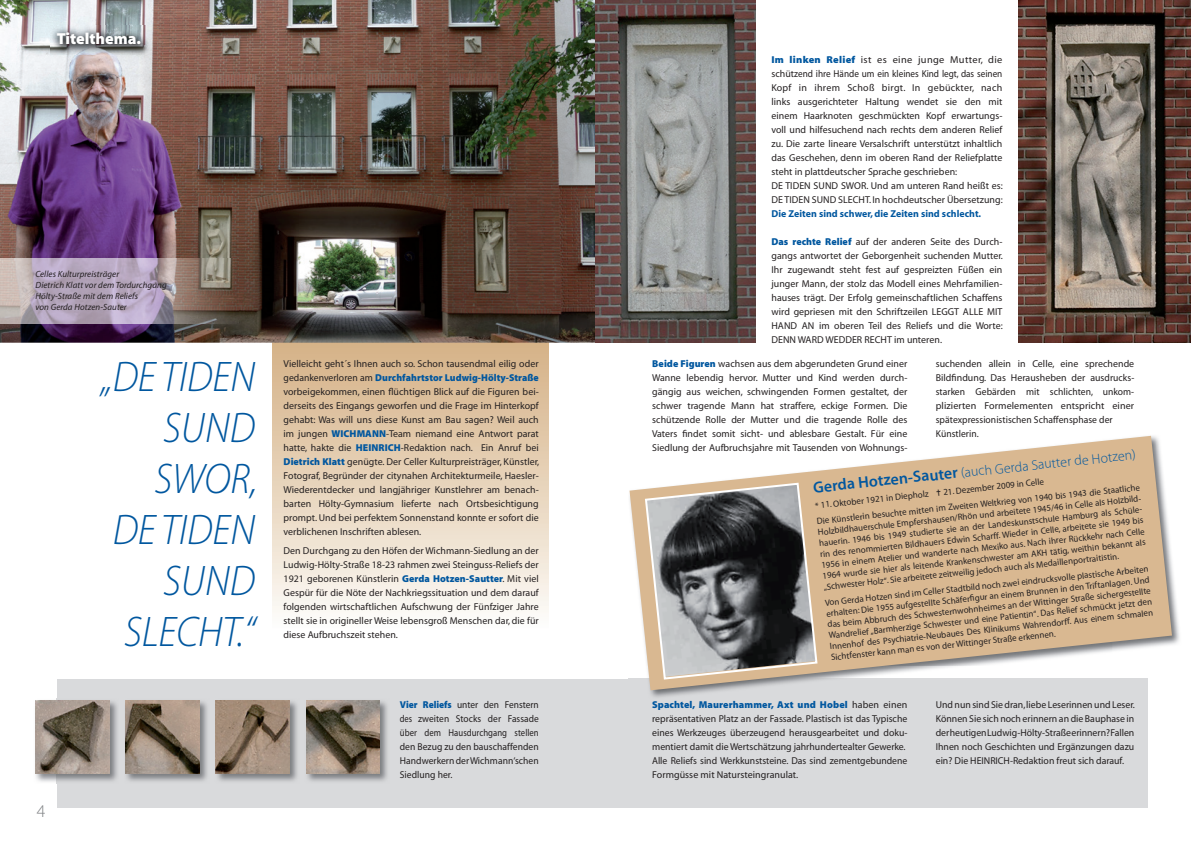
<style>
.page{position:relative;width:1191px;height:842px;background:#fff}
.page>*{position:absolute;margin:0;border:0;box-sizing:border-box;transform-origin:0 0}
.t1{font:43px/51px "Myriad MM It 215 600";color:#01579f;text-align:right;scale:.94 1}
.t2{font:18px "Myriad MM 215 600";color:#808285}
.t3{font:16px "Myriad MM 830 600";color:#fff}
.t4{font:14px "Myriad MM 215 600";color:#01579f}
.t5{font:10px/14px "Myriad MM 400 600";letter-spacing:.005em;color:#231f20;text-align:justify}
.t6{font:10px/14px "Myriad MM 400 600";letter-spacing:.005em;color:#231f20;scale:1.04 1}
.t7{font:10px/14px "Myriad MM 400 600";letter-spacing:.005em;color:#231f20;text-align:justify;scale:.94 1}
.t8{font:10px "Myriad MM 830 600";letter-spacing:.005em;color:#01579f}
.t9{font:10px "Myriad MM 700 600";letter-spacing:.005em;color:#01579f}
.t10{font:9px/11px "Myriad MM 400 600";color:#231f20}
.t11{font:9px/11px "Myriad MM It 400 600";letter-spacing:.01em;color:#231f20}
.s1{font-family:"Myriad MM 400 600";color:#231f20}
.s2{font-family:"Myriad MM 830 600";color:#01579f}
.s3{font-family:"Myriad MM 565 600";font-size:16px}
</style>
<div class="page">
<div style="left:57px;top:679px;width:1090px;height:129px;background:#d9dadc"></div>
<img style="left:1147px;top:435px;width:33px;height:265px">
<img style="left:650px;top:690px;width:73px;height:7px">
<svg style="left:629px;top:436px;width:543px;height:254px;fill:#d9b891"></svg>
<div style="left:272px;top:343px;width:277px;height:327px;background:linear-gradient(to bottom,#d4b084,#fff)"></div>
<img style="left:0;top:0;width:755px;height:343px">
<img style="left:50px;top:25px;width:101px;height:30px">
<img style="left:1018px;top:0;width:173px;height:343px">
<img style="left:125px;top:700px;width:82px;height:82px">
<img style="left:126px;top:700px;width:73px;height:74px">
<img style="left:307px;top:701px;width:80px;height:81px">
<img style="left:306px;top:700px;width:74px;height:74px">
<img style="left:215px;top:700px;width:82px;height:82px">
<img style="left:216px;top:700px;width:74px;height:74px">
<img style="left:35px;top:699px;width:82px;height:85px">
<img style="left:35px;top:700px;width:74px;height:74px">
<img style="left:0;top:259px;width:239px;height:64px">
<svg style="left:644px;top:482px;width:174px;height:199px;background:#7b7672"></svg>
<h3 class="t3" style="left:57px;top:31px;width:86px">Titelthema.</h3>
<p class="t11" style="left:35px;top:269px;width:133px">Celles Kulturpreisträger<br>Dietrich Klatt vor dem Tordurchgang<br>Hölty-Straße mit dem Reliefs<br>von Gerda Hotzen-Sauter</p>
<h1 class="t1" style="left:101px;top:354px;width:167px">„DE TIDEN<br>SUND<br>SWOR,<br>DE TIDEN<br>SUND<br>SLECHT.“</h1>
<h2 class="t2" style="left:37px;top:802px;width:10px">4</h2>
<p class="t5" style="left:283px;top:357px;width:257px">Vielleicht geht´s Ihnen auch so. Schon tausendmal eilig oder</p>
<p class="t8" style="left:283px;top:373px;width:257px"><span class="s1">gedankenverloren am</span> Durchfahrtstor Ludwig-Hölty-Straße</p>
<p class="t5" style="left:283px;top:385px;width:257px">vorbeigekommen, einen flüchtigen Blick auf die Figuren bei&shy;derseits des Eingangs geworfen und die Frage im Hinterkopf gehabt: Was will uns diese Kunst am Bau sagen? Weil auch im jungen <span class="s2">WICHMANN</span>-Team niemand eine Antwort parat hatte, hakte die <span class="s2">HEINRICH</span>-Redaktion nach. Ein Anruf bei <span class="s2">Dietrich Klatt</span> genügte. Der Celler Kulturpreisträger, Künstler, Fotograf, Begründer der citynahen Architekturmeile, Haesler-Wiederentdecker und langjähriger Kunstlehrer am benach&shy;barten Hölty-Gymnasium lieferte nach Ortsbesichtigung prompt. Und bei perfektem Sonnenstand konnte er sofort die verblichenen Inschriften ablesen.</p>
<p class="t5" style="left:283px;top:544px;width:257px">Den Durchgang zu den Höfen der Wichmann-Siedlung an der Ludwig-Hölty-Straße 18-23 rahmen zwei Steinguss-Reliefs der 1921 geborenen Künstlerin <span class="s2">Gerda Hotzen-Sautter</span>. Mit viel Gespür für die Nöte der Nachkriegssituation und dem darauf folgenden wirtschaftlichen Aufschwung der Fünfziger Jahre stellt sie in origineller Weise lebensgroß Menschen dar, die für diese Aufbruchszeit stehen.</p>
<p class="t6" style="left:771px;top:53px;width:224px"><span class="s2">Im linken Relief</span> ist es eine junge Mutter, die schützend ihre Hände um ein kleines Kind legt, das seinen Kopf in ihrem Schoß birgt. In gebückter, nach links ausgerichteter Haltung wendet sie den mit einem Haarknoten geschmückten Kopf erwartungs&shy;voll und hilfesuchend nach rechts dem anderen Relief zu. Die zarte lineare Versalschrift unterstützt inhaltlich das Geschehen, denn im oberen Rand der Reliefplatte steht in plattdeutscher Sprache geschrieben:<br>DE TIDEN SUND SWOR. Und am unteren Rand heißt es:<br>DE TIDEN SUND SLECHT. In hochdeutscher Übersetzung:</p>
<p class="t9" style="left:771px;top:208px;width:211px">Die Zeiten sind schwer, die Zeiten sind schlecht.</p>
<p class="t5" style="left:771px;top:235px;width:233px"><span class="s2">Das rechte Relief</span> auf der anderen Seite des Durch&shy;gangs antwortet der Geborgenheit suchenden Mutter.<br>Ihr zugewandt steht fest auf gespreizten Füßen ein junger Mann, der stolz das Modell eines Mehrfamilien&shy;hauses trägt. Der Erfolg gemeinschaftlichen Schaffens wird gepriesen mit den Schriftzeilen LEGGT ALLE MIT HAND AN im oberen Teil des Reliefs und die Worte:<br>DENN WARD WEDDER RECHT im unteren.</p>
<p class="t5" style="left:652px;top:357px;width:257px"><span class="s2">Beide Figuren</span> wachsen aus dem abgerundeten Grund einer Wanne lebendig hervor. Mutter und Kind werden durch&shy;gängig aus weichen, schwingenden Formen gestaltet, der schwer tragende Mann hat straffere, eckige Formen. Die schützende Rolle der Mutter und die tragende Rolle des Vaters findet somit sicht- und ablesbare Gestalt. Für eine Siedlung der Aufbruchsjahre mit Tausenden von Wohnungs-</p>
<p class="t5" style="left:935px;top:357px;width:200px;text-align:left">suchenden allein in Celle, eine sprechende Bildfindung. Das Herausheben der ausdrucks&shy;starken Gebärden mit schlichten, unkom&shy;plizierten Formelementen entspricht einer spätexpressionistischen Schaffensphase der Künstlerin.</p>
<h3 class="t4" style="left:812px;top:481px;width:326px;rotate:-6deg"><span class="s3">Gerda Hotzen-Sauter</span> (auch Gerda Sautter de Hotzen)</h3>
<p class="t10" style="left:814px;top:498px;width:326px;line-height:15.8px;rotate:-6deg">* 11. Oktober 1921 in Diepholz ✝ 21. Dezember 2009 in Celle<br>Die Künstlerin besuchte mitten im Zweiten Weltkrieg von 1940 bis 1943 die Staatliche</p>
<p class="t10" style="left:817px;top:527px;width:328px;rotate:-6deg">Holzbildhauerschule Empfershausen/Rhön und arbeitete 1945/46 in Celle als Holzbild&shy;hauerin. 1946 bis 1949 studierte sie an der Landeskunstschule Hamburg als Schüle&shy;rin des renommierten Bildhauers Edwin Scharff. Wieder in Celle, arbeitete sie 1949 bis 1956 in einem Atelier und wanderte nach Mexiko aus. Nach ihrer Rückkehr nach Celle 1964 wurde sie hier als leitende Krankenschwester am AKH tätig, weithin bekannt als „Schwester Holz“. Sie arbeitete zeitweilig jedoch auch als Medaillenportraitistin.</p>
<p class="t10" style="left:825px;top:598px;width:326px;text-align:justify;rotate:-6deg">Von Gerda Hotzen sind im Celler Stadtbild noch zwei eindrucksvolle plastische Arbeiten erhalten: Die 1955 aufgestellte Schäferfi gur an einem Brunnen in den Triftanlagen. Und das beim Abbruch des Schwesternwohnheimes an der Wittinger Straße sichergestellte Wandrelief „Barmherzige Schwester und eine Patientin“. Das Relief schmückt jetzt den Innenhof des Psychiatrie-Neubaues Des Klinikums Wahrendorff. Aus einem schmalen Sichtfenster kann man es von der Wittinger Straße erkennen.</p>
<p class="t7" style="left:400px;top:698px;width:149px"><span class="s2">Vier Reliefs</span> unter den Fenstern des zweiten Stocks der Fassade über dem Hausdurchgang stellen den Bezug zu den bauschaffenden Handwerkern der Wichmann‘schen Siedlung her.</p>
<p class="t8" style="left:652px;top:699px;width:257px">Spachtel, Maurerhammer, Axt und Hobel <span class="s1">haben einen</span></p>
<p class="t5" style="left:652px;top:712px;width:257px;text-align:left">repräsentativen Platz an der Fassade. Plastisch ist das Typische eines Werkzeuges überzeugend herausgearbeitet und doku&shy;mentiert damit die Wertschätzung jahrhundertealter Gewerke.<br>Alle Reliefs sind Werkkunststeine. Das sind zementgebundene Formgüsse mit Natursteingranulat.</p>
<p class="t5" style="left:935px;top:698px;width:201px">Und nun sind Sie dran, liebe Leserinnen und Leser.<br>Können Sie sich noch erinnern an die Bauphase in der heutigen Ludwig-Hölty-Straße erinnern? Fallen Ihnen noch Geschichten und Ergänzungen dazu ein? Die HEINRICH-Redaktion freut sich darauf.</p>
</div>
